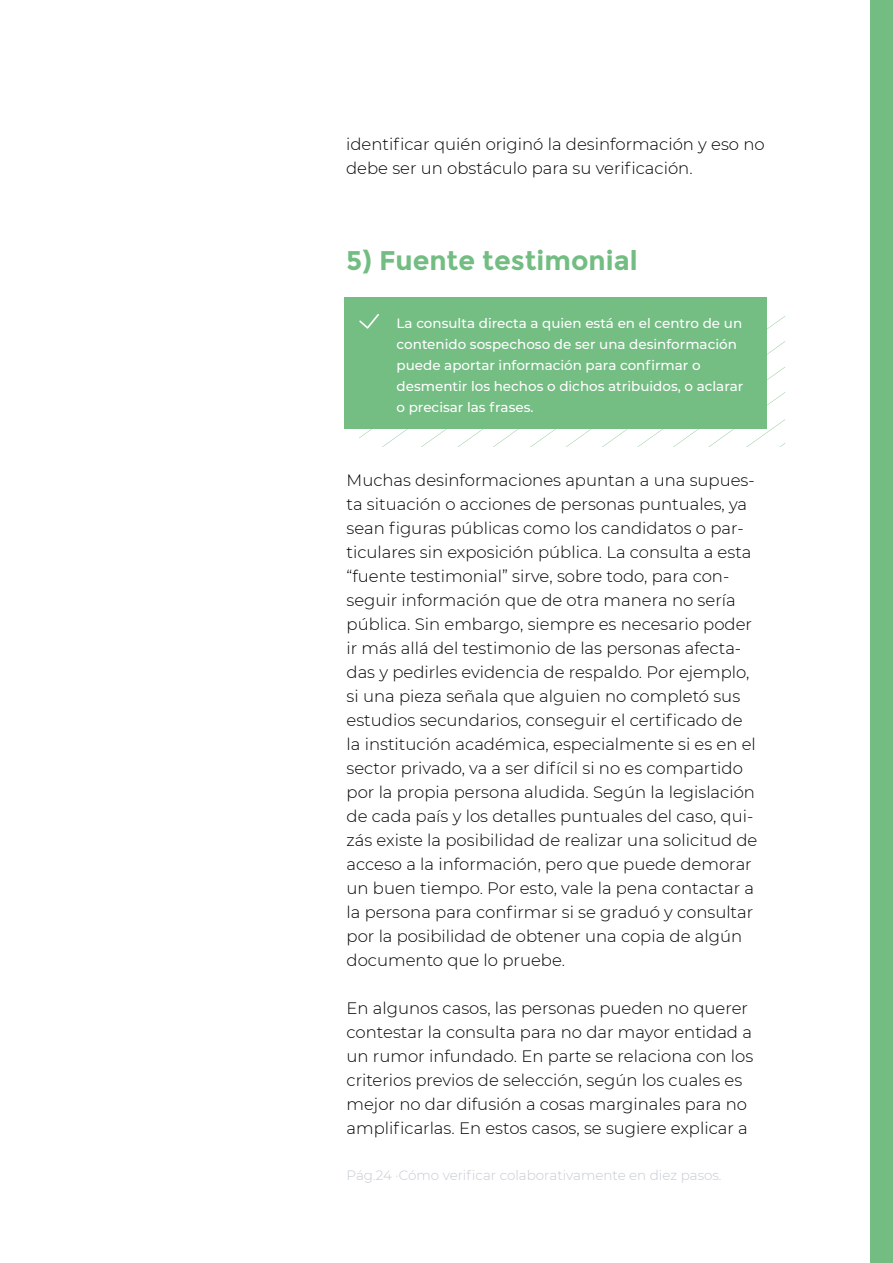
<style>
.page{position:relative;width:893px;height:1263px;background:#fff}
.page>*{position:absolute;margin:0;border:0;box-sizing:border-box;transform-origin:0 0}
.t1{font:700 27px "Montserrat";color:#73bd83}
.t2{font:300 16.5px/24px "Montserrat";color:#000}
.t3{font:500 13.5px/21px "Montserrat";color:#fff}
.t4{font:300 13.5px "Montserrat";color:#c4cad2}
</style>
<div class="page">
<div style="left:871px;top:0;width:22px;height:1263px;background:#73bd83"></div>
<div style="left:344px;top:298px;width:422px;height:131px;background:#74bd83"></div>
<svg style="left:359px;top:310px;width:426px;height:137px"></svg>
<p class="t2" style="left:346px;top:132px;width:420px">identificar quién originó la desinformación y eso no debe ser un obstáculo para su verificación.</p>
<h1 class="t1" style="left:346px;top:244px;width:293px">5) Fuente testimonial</h1>
<p class="t3" style="left:397px;top:312px;width:348px">La consulta directa a quien está en el centro de un contenido sospechoso de ser una desinformación puede aportar información para confirmar o desmentir los hechos o dichos atribuidos, o aclarar o precisar las frases.</p>
<p class="t2" style="left:347px;top:468px;width:412px">Muchas desinformaciones apuntan a una supues&shy;ta situación o acciones de personas puntuales, ya sean figuras públicas como los candidatos o par&shy;ticulares sin exposición pública. La consulta a esta “fuente testimonial” sirve, sobre todo, para con&shy;seguir información que de otra manera no sería pública. Sin embargo, siempre es necesario poder ir más allá del testimonio de las personas afecta&shy;das y pedirles evidencia de respaldo. Por ejemplo, si una pieza señala que alguien no completó sus estudios secundarios, conseguir el certificado de la institución académica, especialmente si es en el sector privado, va a ser difícil si no es compartido por la propia persona aludida. Según la legislación de cada país y los detalles puntuales del caso, qui&shy;zás existe la posibilidad de realizar una solicitud de acceso a la información, pero que puede demorar un buen tiempo. Por esto, vale la pena contactar a la persona para confirmar si se graduó y consultar por la posibilidad de obtener una copia de algún documento que lo pruebe.</p>
<p class="t2" style="left:347px;top:996px;width:408px">En algunos casos, las personas pueden no querer contestar la consulta para no dar mayor entidad a un rumor infundado. En parte se relaciona con los criterios previos de selección, según los cuales es mejor no dar difusión a cosas marginales para no amplificarlas. En estos casos, se sugiere explicar a</p>
<p class="t4" style="left:347px;top:1166px;width:377px">Pág.24 ·Cómo verificar colaborativamente en diez pasos.</p>
</div>
